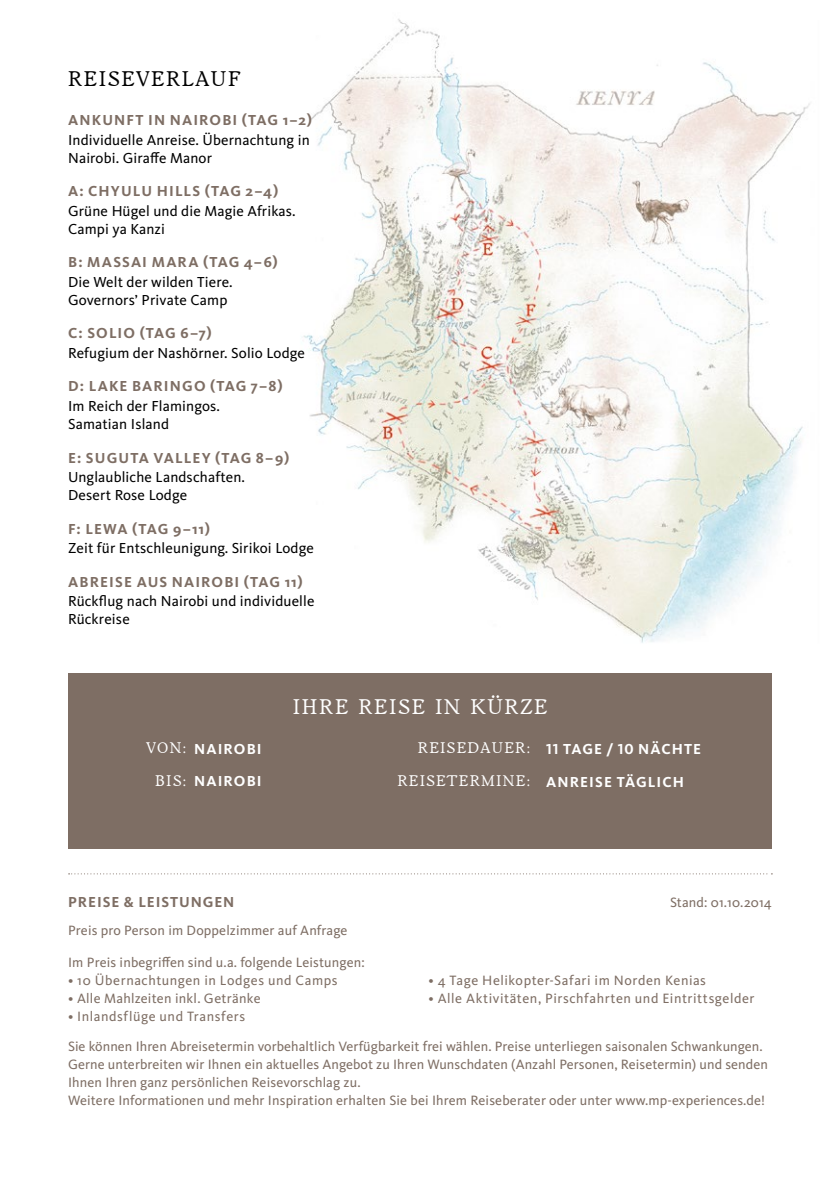
<style>
.page{position:relative;width:840px;height:1191px;background:#fff}
.page>*{position:absolute;margin:0;border:0;box-sizing:border-box;transform-origin:0 0}
.t1{font:22px "Worcester Rou";letter-spacing:.08em;color:#fff}
.t2{font:22px "Worcester Rou";letter-spacing:.08em;color:#000}
.t3{font:15px/18px "Kievit OT";letter-spacing:.01em;color:#000}
.t4{font:700 15px "Kievit OT";letter-spacing:.07em;color:#7e6e64}
.t5{font:700 15px "Kievit OT";letter-spacing:.07em;color:#fff}
.t6{font:14px/18.2px "Kievit OT";letter-spacing:.01em;color:#7e6e64}
.t7{font:14px "Kievit OT";letter-spacing:.04em;color:#7e6e64}
.s1{font-family:"Worcester Rou";font-weight:400;font-size:16px}
</style>
<div class="page">
<img style="left:303px;top:19px;width:507px;height:656px">
<svg style="left:69px;top:873px;width:703px;height:1px"></svg>
<div style="left:68px;top:673px;width:703px;height:176px;background:#7e6e64"></div>
<h1 class="t2" style="left:68px;top:67px;width:174px">REISEVERLAUF</h1>
<p class="t4" style="left:68px;top:111px;width:245px">ANKUNFT IN NAIROBI (TAG 1–2)</p>
<p class="t3" style="left:68px;top:131px;width:243px">Individuelle Anreise. Übernachtung in<br>Nairobi. Giraffe Manor</p>
<p class="t4" style="left:68px;top:182px;width:211px">A: CHYULU HILLS (TAG 2–4)</p>
<p class="t3" style="left:68px;top:202px;width:229px">Grüne Hügel und die Magie Afrikas.<br>Campi ya Kanzi</p>
<p class="t4" style="left:68px;top:253px;width:211px">B: MASSAI MARA (TAG 4–6)</p>
<p class="t3" style="left:68px;top:273px;width:166px">Die Welt der wilden Tiere.<br>Governors’ Private Camp</p>
<p class="t4" style="left:68px;top:325px;width:145px">C: SOLIO (TAG 6–7)</p>
<p class="t3" style="left:68px;top:344px;width:238px">Refugium der Nashörner. Solio Lodge</p>
<p class="t4" style="left:68px;top:378px;width:216px">D: LAKE BARINGO (TAG 7–8)</p>
<p class="t3" style="left:68px;top:397px;width:153px">Im Reich der Flamingos.<br>Samatian Island</p>
<p class="t4" style="left:68px;top:449px;width:222px">E: SUGUTA VALLEY (TAG 8–9)</p>
<p class="t3" style="left:68px;top:468px;width:178px">Unglaubliche Landschaften.<br>Desert Rose Lodge</p>
<p class="t4" style="left:68px;top:520px;width:143px">F: LEWA (TAG 9–11)</p>
<p class="t3" style="left:68px;top:539px;width:247px">Zeit für Entschleunigung. Sirikoi Lodge</p>
<p class="t4" style="left:68px;top:573px;width:236px">ABREISE AUS NAIROBI (TAG 11)</p>
<p class="t3" style="left:68px;top:592px;width:248px">Rückflug nach Nairobi und individuelle<br>Rückreise</p>
<h1 class="t1" style="left:292px;top:694px;width:256px">IHRE REISE IN KÜRZE</h1>
<p class="t5" style="left:146px;top:740px;width:117px"><span class="s1">VON:</span> NAIROBI</p>
<p class="t5" style="left:417px;top:739px;width:285px"><span class="s1">REISEDAUER:</span> 11 TAGE / 10 NÄCHTE</p>
<p class="t5" style="left:155px;top:772px;width:108px"><span class="s1">BIS:</span> NAIROBI</p>
<p class="t5" style="left:397px;top:772px;width:288px"><span class="s1">REISETERMINE:</span> ANREISE TÄGLICH</p>
<p class="t6" style="left:669px;top:893px;width:103px">Stand: 01.10.2014</p>
<p class="t4" style="left:68px;top:893px;width:168px">PREISE &amp; LEISTUNGEN</p>
<p class="t6" style="left:68px;top:921px;width:281px">Preis pro Person im Doppelzimmer auf Anfrage</p>
<p class="t6" style="left:68px;top:953px;width:298px">Im Preis inbegriffen sind u.a. folgende Leistungen:</p>
<p class="t7" style="left:68px;top:972px;width:271px">• 10 Übernachtungen in Lodges und Camps</p>
<p class="t7" style="left:428px;top:972px;width:279px">• 4 Tage Helikopter-Safari im Norden Kenias</p>
<p class="t6" style="left:68px;top:989px;width:194px">• Alle Mahlzeiten inkl. Getränke</p>
<p class="t7" style="left:428px;top:990px;width:327px">• Alle Aktivitäten, Pirschfahrten und Eintrittsgelder</p>
<p class="t6" style="left:68px;top:1002px;width:695px;line-height:29.6px">• Inlandsflüge und Transfers<br>Sie können Ihren Abreisetermin vorbehaltlich Verfügbarkeit frei wählen. Preise unterliegen saisonalen Schwankungen.</p>
<p class="t6" style="left:68px;top:1055px;width:700px">Gerne unterbreiten wir Ihnen ein aktuelles Angebot zu Ihren Wunschdaten (Anzahl Personen, Reisetermin) und senden<br>Ihnen Ihren ganz persönlichen Reisevorschlag zu.<br>Weitere Informationen und mehr Inspiration erhalten Sie bei Ihrem Reiseberater oder unter www.mp-experiences.de!</p>
</div>
